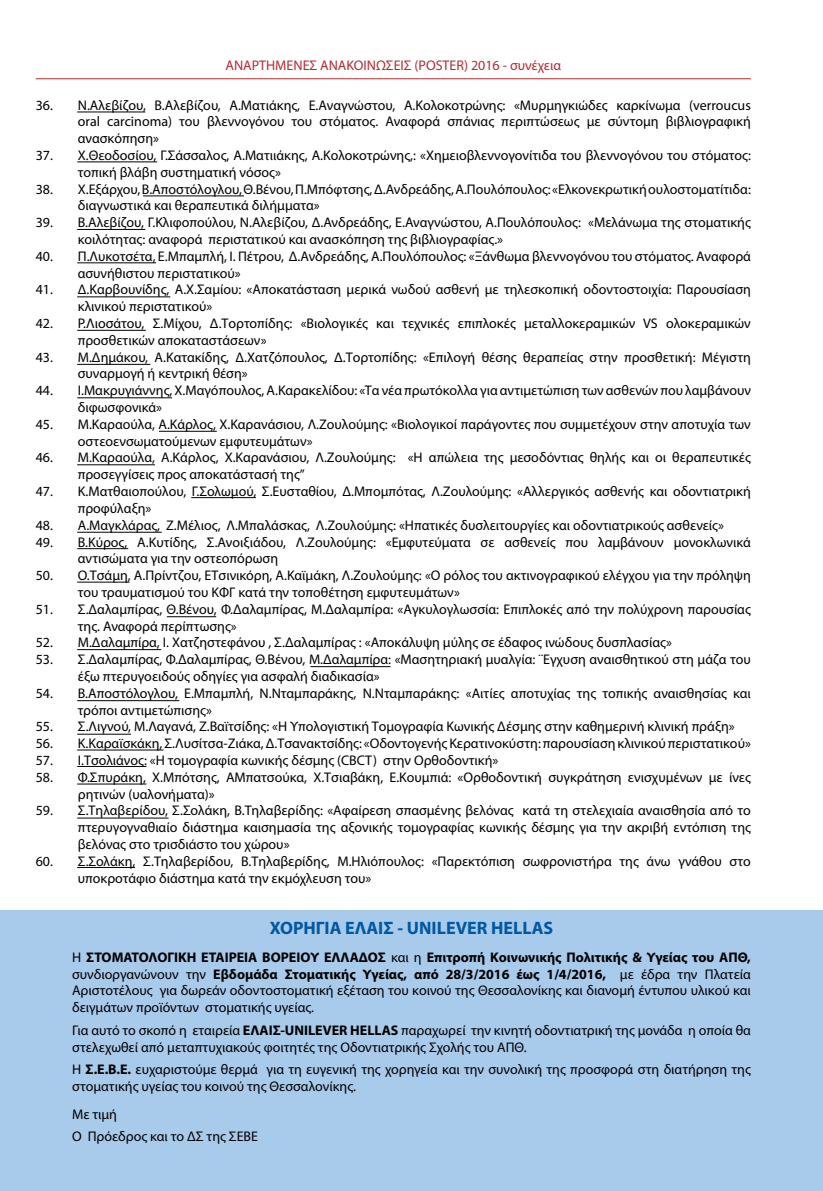
<style>
.page{position:relative;width:823px;height:1191px;background:#fff}
.page>*{position:absolute;margin:0;border:0;box-sizing:border-box;transform-origin:0 0}
.t1{font:700 18px "Myriad Pro";color:#0057a3}
.t2{font:14px/16.8px "Myriad Pro";color:#000}
.t3{font:14px "Myriad Pro";color:#b8292f}
.s1{font-weight:700}
</style>
<div class="page">
<div style="left:0;top:910px;width:822px;height:281px;background:#a8caeb"></div>
<hr style="left:36px;top:78px;width:714px;height:1px;background:#b8292f">
<hr style="left:77px;top:112px;width:68px;height:1px;background:#000">
<hr style="left:77px;top:161px;width:80px;height:1px;background:#000">
<hr style="left:143px;top:196px;width:101px;height:1px;background:#000">
<hr style="left:77px;top:229px;width:68px;height:1px;background:#000">
<hr style="left:77px;top:262px;width:79px;height:1px;background:#000">
<hr style="left:77px;top:296px;width:93px;height:1px;background:#000">
<hr style="left:77px;top:330px;width:69px;height:1px;background:#000">
<hr style="left:77px;top:364px;width:73px;height:1px;background:#000">
<hr style="left:77px;top:397px;width:95px;height:1px;background:#000">
<hr style="left:159px;top:431px;width:58px;height:1px;background:#000">
<hr style="left:77px;top:464px;width:78px;height:1px;background:#000">
<hr style="left:191px;top:497px;width:65px;height:1px;background:#000">
<hr style="left:77px;top:532px;width:85px;height:1px;background:#000">
<hr style="left:77px;top:548px;width:51px;height:1px;background:#000">
<hr style="left:77px;top:582px;width:52px;height:1px;background:#000">
<hr style="left:167px;top:616px;width:49px;height:1px;background:#000">
<hr style="left:77px;top:649px;width:84px;height:1px;background:#000">
<hr style="left:310px;top:666px;width:80px;height:1px;background:#000">
<hr style="left:77px;top:700px;width:102px;height:1px;background:#000">
<hr style="left:77px;top:734px;width:54px;height:1px;background:#000">
<hr style="left:77px;top:749px;width:86px;height:1px;background:#000">
<hr style="left:77px;top:766px;width:69px;height:1px;background:#000">
<hr style="left:77px;top:783px;width:69px;height:1px;background:#000">
<hr style="left:77px;top:817px;width:91px;height:1px;background:#000">
<hr style="left:77px;top:867px;width:58px;height:1px;background:#000">
<p class="t3" style="left:225px;top:57px;width:337px">ΑΝΑΡΤΗΜΕΝΕΣ ΑΝΑΚΟΙΝΩΣΕΙΣ (POSTER) 2016 - συνέχεια</p>
<p class="t2" style="left:78px;top:96px;width:674px;text-align:justify;text-indent:-42px">36. Ν.Αλεβίζου, Β.Αλεβίζου, Α.Ματιάκης, Ε.Αναγνώστου, Α.Κολοκοτρώνης: «Μυρμηγκιώδες καρκίνωμα (verroucus oral carcinoma) του βλεννογόνου του στόματος. Αναφορά σπάνιας περιπτώσεως με σύντομη βιβλιογραφική ανασκόπηση»</p>
<p class="t2" style="left:78px;top:147px;width:674px;text-indent:-42px">37. Χ.Θεοδοσίου, Γ.Σάσσαλος, Α.Ματιιάκης, Α.Κολοκοτρώνης,: «Χημειοβλεννογονίτιδα του βλεννογόνου του στόματος: τοπική βλάβη συστηματική νόσος»</p>
<p class="t2" style="left:78px;top:180px;width:674px;text-indent:-42px">38. Χ.Εξάρχου, Β.Αποστόλογλου, Θ.Βένου, Π.Μπόφτσης, Δ.Ανδρεάδης, Α.Πουλόπουλος: «Ελκονεκρωτική ουλοστοματίτιδα: διαγνωστικά και θεραπευτικά διλήμματα»</p>
<p class="t2" style="left:78px;top:214px;width:674px;text-indent:-42px">39. Β.Αλεβίζου, Γ.Κλιφοπούλου, Ν.Αλεβίζου, Δ.Ανδρεάδης, Ε.Αναγνώστου, Α.Πουλόπουλος: «Μελάνωμα της στοματικής κοιλότητας: αναφορά περιστατικού και ανασκόπηση της βιβλιογραφίας.»</p>
<p class="t2" style="left:78px;top:247px;width:674px;text-indent:-42px">40. Π.Λυκοτσέτα, Ε.Μπαμπλή, Ι. Πέτρου, Δ.Ανδρεάδης, Α.Πουλόπουλος: «Ξάνθωμα βλεννογόνου του στόματος. Αναφορά ασυνήθιστου περιστατικού»</p>
<p class="t2" style="left:78px;top:281px;width:674px;text-indent:-42px">41. Δ.Καρβουνίδης, Α.Χ.Σαμίου: «Αποκατάσταση μερικά νωδού ασθενή με τηλεσκοπική οδοντοστοιχία: Παρουσίαση κλινικού περιστατικού»</p>
<p class="t2" style="left:78px;top:315px;width:674px;text-indent:-42px">42. Ρ.Λιοσάτου, Σ.Μίχου, Δ.Τορτοπίδης: «Βιολογικές και τεχνικές επιπλοκές μεταλλοκεραμικών VS ολοκεραμικών προσθετικών αποκαταστάσεων»</p>
<p class="t2" style="left:78px;top:348px;width:674px;text-indent:-42px">43. Μ.Δημάκου, Α.Κατακίδης, Δ.Χατζόπουλος, Δ.Τορτοπίδης: «Επιλογή θέσης θεραπείας στην προσθετική: Μέγιστη συναρμογή ή κεντρική θέση»</p>
<p class="t2" style="left:78px;top:382px;width:674px;text-indent:-42px">44. Ι.Μακρυγιάννης, Χ.Μαγόπουλος, Α.Καρακελίδου: «Τα νέα πρωτόκολλα για αντιμετώπιση των ασθενών που λαμβάνουν διφωσφονικά»</p>
<p class="t2" style="left:78px;top:415px;width:674px;text-indent:-42px">45. Μ.Καραούλα, Α.Κάρλος, Χ.Καρανάσιου, Λ.Ζουλούμης: «Βιολογικοί παράγοντες που συμμετέχουν στην αποτυχία των οστεοενσωματούμενων εμφυτευμάτων»</p>
<p class="t2" style="left:78px;top:449px;width:674px;text-indent:-42px">46. Μ.Καραούλα, Α.Κάρλος, Χ.Καρανάσιου, Λ.Ζουλούμης: «Η απώλεια της μεσοδόντιας θηλής και οι θεραπευτικές προσεγγίσεις προς αποκατάστασή της”</p>
<p class="t2" style="left:78px;top:483px;width:674px;text-indent:-42px">47. Κ.Ματθαιοπούλου, Γ.Σολωμού, Σ.Ευσταθίου, Δ.Μπομπότας, Λ.Ζουλούμης: «Αλλεργικός ασθενής και οδοντιατρική προφύλαξη»</p>
<p class="t2" style="left:36px;top:516px;width:689px">48. Α.Μαγκλάρας, Ζ.Μέλιος, Λ.Μπαλάσκας, Λ.Ζουλούμης: «Ηπατικές δυσλειτουργίες και οδοντιατρικούς ασθενείς»</p>
<p class="t2" style="left:78px;top:533px;width:674px;text-indent:-42px">49. Β.Κύρος, Α.Κυτίδης, Σ.Ανοιξιάδου, Λ.Ζουλούμης: «Εμφυτεύματα σε ασθενείς που λαμβάνουν μονοκλωνικά αντισώματα για την οστεοπόρωση</p>
<p class="t2" style="left:78px;top:567px;width:674px;text-indent:-42px">50. Ο.Τσάμη, Α.Πρίντζου, ΕΤσινικόρη, Α.Καϊμάκη, Λ.Ζουλούμης: «Ο ρόλος του ακτινογραφικού ελέγχου για την πρόληψη του τραυματισμού του ΚΦΓ κατά την τοποθέτηση εμφυτευμάτων»</p>
<p class="t2" style="left:78px;top:600px;width:674px;text-indent:-42px">51. Σ.Δαλαμπίρας, Θ.Βένου, Φ.Δαλαμπίρας, Μ.Δαλαμπίρα: «Αγκυλογλωσσία: Επιπλοκές από την πολύχρονη παρουσίας της. Αναφορά περίπτωσης»</p>
<p class="t2" style="left:36px;top:634px;width:637px">52. Μ.Δαλαμπίρα, Ι. Χατζηστεφάνου , Σ.Δαλαμπίρας : «Αποκάλυψη μύλης σε έδαφος ινώδους δυσπλασίας»</p>
<p class="t2" style="left:78px;top:651px;width:674px;text-indent:-42px">53. Σ.Δαλαμπίρας, Φ.Δαλαμπίρας, Θ.Βένου, Μ.Δαλαμπίρα: «Μασητηριακή μυαλγία: ¨Εγχυση αναισθητικού στη μάζα του έξω πτερυγοειδούς οδηγίες για ασφαλή διαδικασία»</p>
<p class="t2" style="left:78px;top:684px;width:674px;text-indent:-42px">54. Β.Αποστόλογλου, Ε.Μπαμπλή, Ν.Νταμπαράκης, Ν.Νταμπαράκης: «Αιτίες αποτυχίας της τοπικής αναισθησίας και τρόποι αντιμετώπισης»</p>
<p class="t2" style="left:36px;top:718px;width:700px">55. Σ.Λιγνού, Μ.Λαγανά, Ζ.Βαϊτσίδης: «Η Υπολογιστική Τομογραφία Κωνικής Δέσμης στην καθημερινή κλινική πράξη»</p>
<p class="t2" style="left:36px;top:735px;width:716px">56. Κ.Καραϊσκάκη, Σ.Λυσίτσα-Ζιάκα, Δ.Τσανακτσίδης: «Οδοντογενής Κερατινοκύστη: παρουσίαση κλινικού περιστατικού»</p>
<p class="t2" style="left:36px;top:751px;width:464px">57. Ι.Τσολιάνος: «Η τομογραφία κωνικής δέσμης (CBCT) στην Ορθοδοντική»</p>
<p class="t2" style="left:78px;top:768px;width:674px;text-indent:-42px">58. Φ.Σπυράκη, Χ.Μπότσης, ΑΜπατσούκα, Χ.Τσιαβάκη, Ε.Κουμπιά: «Ορθοδοντική συγκράτηση ενισχυμένων με ίνες ρητινών (υαλονήματα)»</p>
<p class="t2" style="left:78px;top:802px;width:674px;text-align:justify;text-indent:-42px">59. Σ.Τηλαβερίδου, Σ.Σολάκη, Β.Τηλαβερίδης: «Αφαίρεση σπασμένης βελόνας κατά τη στελεχιαία αναισθησία από το πτερυγογναθιαίο διάστημα καισημασία της αξονικής τομογραφίας κωνικής δέσμης για την ακριβή εντόπιση της βελόνας στο τρισδιάστο του χώρου»</p>
<p class="t2" style="left:78px;top:852px;width:674px;text-indent:-42px">60. Σ.Σολάκη, Σ.Τηλαβερίδου, Β.Τηλαβερίδης, M.Hλιόπουλος: «Παρεκτόπιση σωφρονιστήρα της άνω γνάθου στο υποκροτάφιο διάστημα κατά την εκμόχλευση του»</p>
<p class="t1" style="left:269px;top:916px;width:285px">ΧΟΡΗΓΙΑ ΕΛΑΙΣ - UNILEVER HELLAS</p>
<p class="t2" style="left:72px;top:948px;width:680px;text-align:justify">Η <span class="s1">ΣΤΟΜΑΤΟΛΟΓΙΚΗ ΕΤΑΙΡΕΙΑ ΒΟΡΕΙΟΥ ΕΛΛΑΔΟΣ</span> και η <span class="s1">Επιτροπή Κοινωνικής Πολιτικής &amp; Υγείας του ΑΠΘ, </span>συνδιοργανώνουν την <span class="s1">Εβδομάδα Στοματικής Υγείας, από 28/3/2016 έως 1/4/2016,</span> με έδρα την Πλατεία Αριστοτέλους για δωρεάν οδοντοστοματική εξέταση του κοινού της Θεσσαλονίκης και διανομή έντυπου υλικού και δειγμάτων προϊόντων στοματικής υγείας.</p>
<p class="t2" style="left:72px;top:1021px;width:680px">Για αυτό το σκοπό η εταιρεία <span class="s1">ΕΛΑΙΣ-UNILEVER HELLAS</span> παραχωρεί την κινητή οδοντιατρική της μονάδα η οποία θα στελεχωθεί από μεταπτυχιακούς φοιτητές της Οδοντιατρικής Σχολής του ΑΠΘ.</p>
<p class="t2" style="left:72px;top:1060px;width:680px">Η <span class="s1">Σ.Ε.Β.Ε.</span> ευχαριστούμε θερμά για τη ευγενική της χορηγεία και την συνολική της προσφορά στη διατήρηση της στοματικής υγείας του κοινού της Θεσσαλονίκης.</p>
<p class="t2" style="left:72px;top:1102px;width:187px;line-height:22.4px">Με τιμή<br>Ο Πρόεδρος και το ΔΣ της ΣΕΒΕ</p>
</div>
